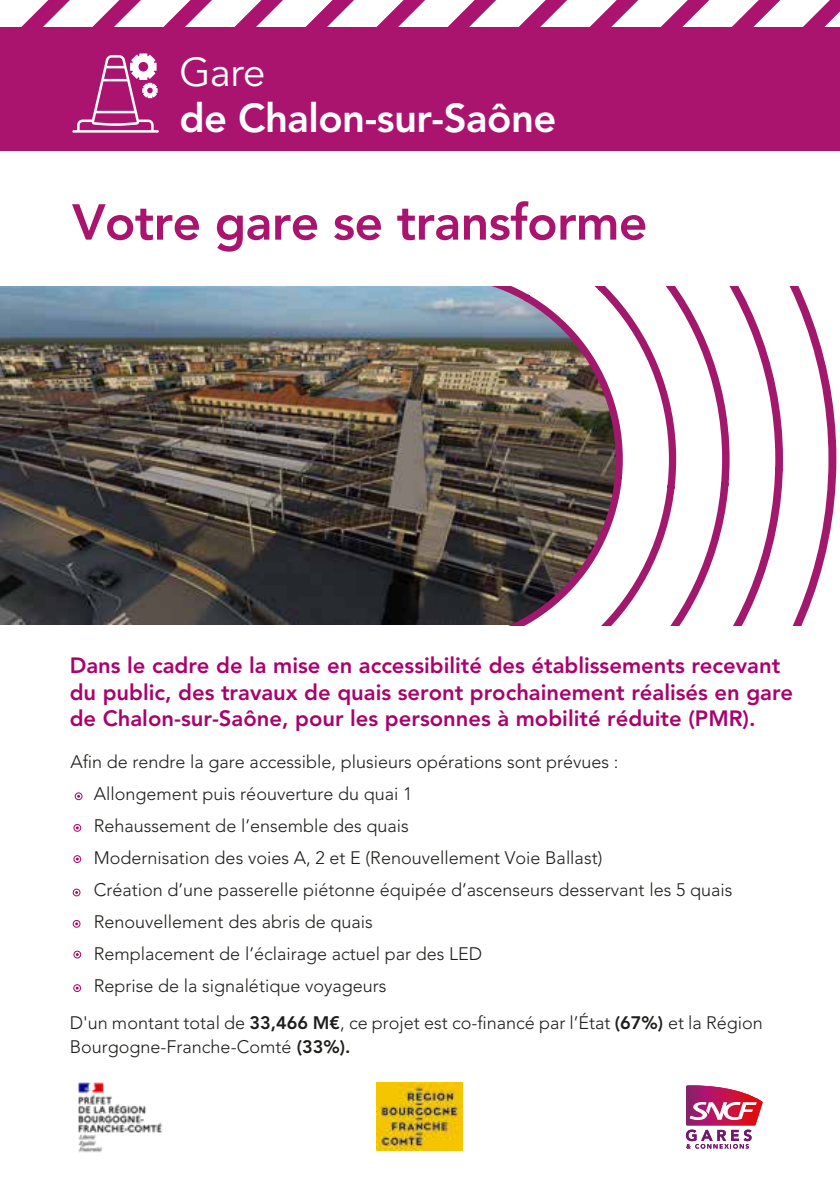
<style>
.page{position:relative;width:840px;height:1191px;background:#fff}
.page>*{position:absolute;margin:0;border:0;box-sizing:border-box;transform-origin:0 0}
.t1{font:800 50px "Avenir LT Std";letter-spacing:-.015em;color:#aa146f}
.t2{font:800 40px "Avenir LT Std";letter-spacing:-.015em;color:#fff}
.t3{font:40px "Avenir LT Std";color:#fff}
.t4{font:800 22px/26.4px "Avenir LT Std";color:#aa026d}
.t5{font:300 18px/32px "Avenir LT Std";color:#1d1d1b}
.s1{font-weight:800}
</style>
<div class="page">
<img style="left:0;top:286px;width:469px;height:339px">
<div style="left:0;top:0;width:839px;height:151px;background:#aa146f"></div>
<svg style="left:0;top:0;width:839px;height:27px"></svg>
<svg style="left:72px;top:53px;width:87px;height:80px"></svg>
<svg style="left:782px;top:286px;width:53px;height:339px"></svg>
<svg style="left:729px;top:286px;width:53px;height:339px"></svg>
<svg style="left:679px;top:292px;width:50px;height:333px"></svg>
<svg style="left:622px;top:286px;width:57px;height:339px"></svg>
<img style="left:469px;top:286px;width:153px;height:339px">
<div style="left:73px;top:824px;width:8px;height:7px;border:1px solid #aa026d;border-radius:50%"></div>
<div style="left:73px;top:888px;width:7px;height:8px;border:1px solid #aa026d;border-radius:50%"></div>
<div style="left:73px;top:920px;width:7px;height:7px;border:1px solid #aa026d;border-radius:50%"></div>
<svg style="left:685px;top:1085px;width:77px;height:63px"></svg>
<div style="left:73px;top:950px;width:8px;height:8px;border:1px solid #aa026d;border-radius:50%"></div>
<img style="left:376px;top:1082px;width:86px;height:68px">
<img style="left:78px;top:1082px;width:85px;height:71px">
<div style="left:75px;top:792px;width:7px;height:8px;border:1px solid #aa026d;border-radius:50%"></div>
<div style="left:73px;top:855px;width:8px;height:8px;border:1px solid #aa026d;border-radius:50%"></div>
<div style="left:73px;top:984px;width:8px;height:8px;border:1px solid #aa026d;border-radius:50%"></div>
<h2 class="t3" style="left:179px;top:49px;width:87px">Gare</h2>
<h2 class="t2" style="left:179px;top:95px;width:378px">de Chalon-sur-Saône</h2>
<h1 class="t1" style="left:72px;top:193px;width:576px">Votre gare se transforme</h1>
<p class="t4" style="left:70px;top:652px;width:724px">Dans le cadre de la mise en accessibilité des établissements recevant du public, des travaux de quais seront prochainement réalisés en gare de Chalon-sur-Saône, pour les personnes à mobilité réduite (PMR).</p>
<p class="t5" style="left:94px;top:745px;width:639px;text-indent:-23px">Afin de rendre la gare accessible, plusieurs opérations sont prévues :<br>Allongement puis réouverture du quai 1<br>Rehaussement de l’ensemble des quais<br>Modernisation des voies A, 2 et E (Renouvellement Voie Ballast)<br>Création d’une passerelle piétonne équipée d’ascenseurs desservant les 5 quais Renouvellement des abris de quais<br>Remplacement de l’éclairage actuel par des LED<br>Reprise de la signalétique voyageurs</p>
<p class="t5" style="left:70px;top:1011px;width:694px;line-height:24px">D'un montant total de <span class="s1">33,466 M€</span>, ce projet est co-financé par l’État <span class="s1">(67%)</span> et la Région<br>Bourgogne-Franche-Comté <span class="s1">(33%).</span></p>
</div>
